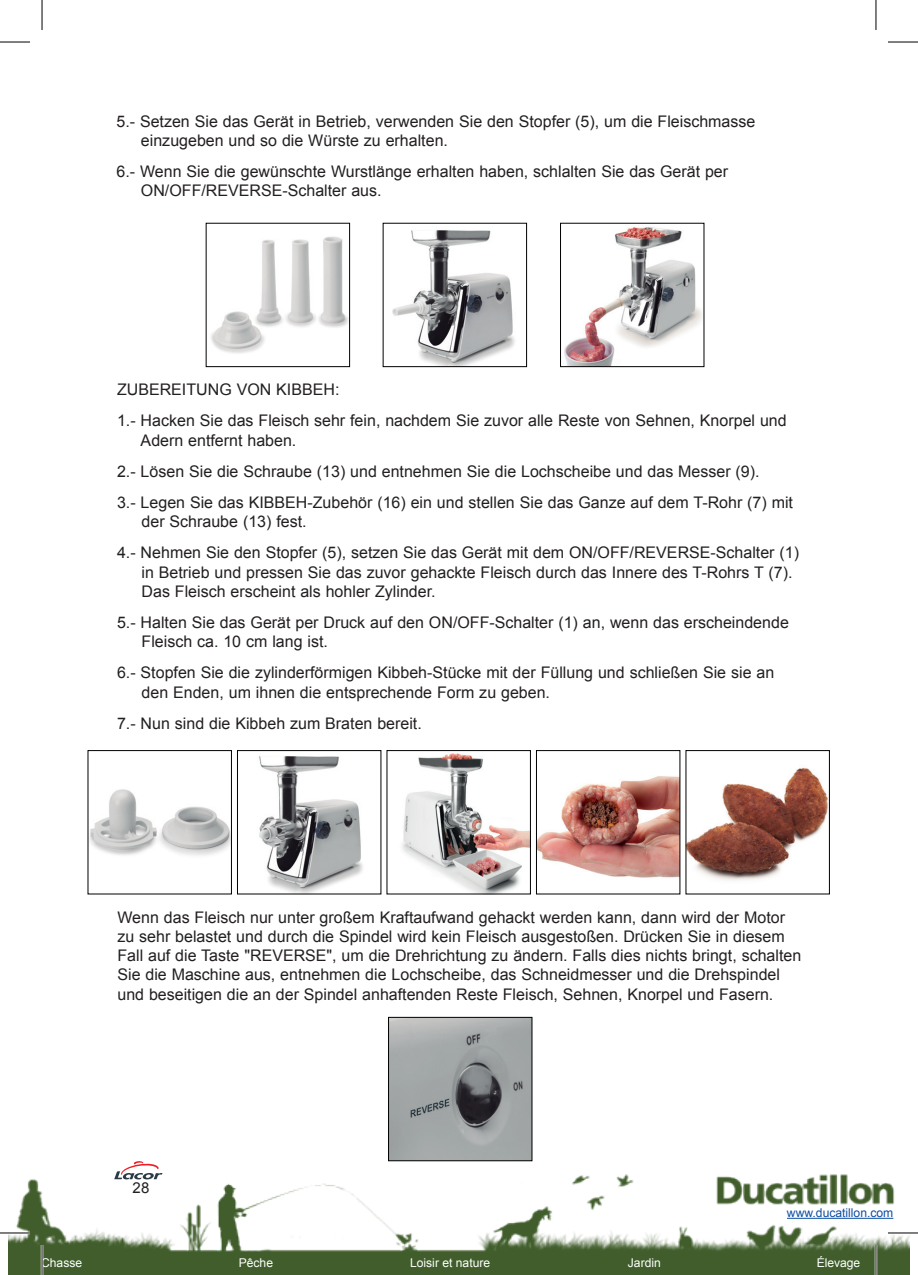
<style>
.page{position:relative;width:918px;height:1275px;background:#fff}
.page>*{position:absolute;margin:0;border:0;box-sizing:border-box;transform-origin:0 0}
.t1{font:16px/19.2px "Arial";color:#231f20}
.t2{font:15px "Arial";color:#231f20}
.t3{font:12.2px "Arial";color:#fff}
.t4{font:12.2px "Arial";color:#0d4da1}
</style>
<div class="page">
<img style="left:8px;top:1159px;width:901px;height:116px">
<hr style="left:786px;top:1217px;width:107px;height:1px;background:#0d4da1">
<svg style="left:114px;top:1161px;width:48px;height:18px"></svg>
<img style="left:211px;top:236px;width:137px;height:117px">
<div style="left:206px;top:223px;width:144px;height:144px;border:1px solid #000"></div>
<img style="left:392px;top:230px;width:123px;height:135px">
<img style="left:564px;top:227px;width:138px;height:138px">
<div style="left:560px;top:223px;width:144px;height:144px;border:1px solid #000"></div>
<img style="left:90px;top:789px;width:139px;height:67px">
<img style="left:259px;top:756px;width:104px;height:136px">
<div style="left:237px;top:750px;width:144px;height:144px;border:1px solid #000"></div>
<img style="left:402px;top:753px;width:126px;height:139px">
<img style="left:538px;top:776px;width:140px;height:102px">
<div style="left:536px;top:750px;width:144px;height:144px;border:1px solid #000"></div>
<img style="left:687px;top:767px;width:140px;height:114px">
<img style="left:390px;top:1019px;width:140px;height:140px">
<div style="left:388px;top:1017px;width:144px;height:144px;border:1px solid #000"></div>
<hr style="left:0;top:1231px;width:30px;height:3px;background:#fff">
<hr style="left:887px;top:1231px;width:30px;height:3px;background:#fff">
<hr style="left:41px;top:1245px;width:2px;height:30px;background:#fff">
<hr style="left:874px;top:1245px;width:3px;height:30px;background:#fff">
<hr style="left:0;top:42px;width:30px;height:1px;background:#000">
<hr style="left:887px;top:42px;width:30px;height:1px;background:#000">
<hr style="left:0;top:1232px;width:30px;height:1px;background:#000">
<hr style="left:887px;top:1232px;width:30px;height:1px;background:#000">
<hr style="left:42px;top:0;width:1px;height:30px;background:#000">
<hr style="left:42px;top:1245px;width:1px;height:30px;background:#000">
<hr style="left:875px;top:0;width:1px;height:30px;background:#000">
<hr style="left:875px;top:1245px;width:1px;height:30px;background:#000">
<p class="t1" style="left:141px;top:111px;width:616px;text-indent:-24px">5.- Setzen Sie das Gerät in Betrieb, verwenden Sie den Stopfer (5), um die Fleischmasse einzugeben und so die Würste zu erhalten.</p>
<p class="t1" style="left:141px;top:162px;width:588px;text-indent:-24px">6.- Wenn Sie die gewünschte Wurstlänge erhalten haben, schlalten Sie das Gerät per<br>ON/OFF/REVERSE-Schalter aus.</p>
<p class="t1" style="left:117px;top:374px;width:671px;line-height:31.2px">ZUBEREITUNG VON KIBBEH:<br>1.- Hacken Sie das Fleisch sehr fein, nachdem Sie zuvor alle Reste von Sehnen, Knorpel und</p>
<p class="t1" style="left:117px;top:424px;width:677px;line-height:31.2px;text-indent:24px">Adern entfernt haben.<br>2.- Lösen Sie die Schraube (13) und entnehmen Sie die Lochscheibe und das Messer (9).<br>3.- Legen Sie das KIBBEH-Zubehör (16) ein und stellen Sie das Ganze auf dem T-Rohr (7) mit</p>
<p class="t1" style="left:117px;top:506px;width:683px;line-height:31.2px;text-indent:24px">der Schraube (13) fest.<br>4.- Nehmen Sie den Stopfer (5), setzen Sie das Gerät mit dem ON/OFF/REVERSE-Schalter (1)</p>
<p class="t1" style="left:141px;top:562px;width:652px">in Betrieb und pressen Sie das zuvor gehackte Fleisch durch das Innere des T-Rohrs T (7).<br>Das Fleisch erscheint als hohler Zylinder.</p>
<p class="t1" style="left:141px;top:613px;width:648px;text-indent:-24px">5.- Halten Sie das Gerät per Druck auf den ON/OFF-Schalter (1) an, wenn das erscheindende<br>Fleisch ca. 10 cm lang ist.</p>
<p class="t1" style="left:141px;top:663px;width:634px;text-indent:-24px">6.- Stopfen Sie die zylinderförmigen Kibbeh-Stücke mit der Füllung und schließen Sie sie an den Enden, um ihnen die entsprechende Form zu geben.</p>
<p class="t1" style="left:117px;top:714px;width:306px">7.- Nun sind die Kibbeh zum Braten bereit.</p>
<p class="t1" style="left:117px;top:907px;width:685px">Wenn das Fleisch nur unter großem Kraftaufwand gehackt werden kann, dann wird der Motor zu sehr belastet und durch die Spindel wird kein Fleisch ausgestoßen. Drücken Sie in diesem Fall auf die Taste "REVERSE", um die Drehrichtung zu ändern. Falls dies nichts bringt, schalten Sie die Maschine aus, entnehmen die Lochscheibe, das Schneidmesser und die Drehspindel und beseitigen die an der Spindel anhaftenden Reste Fleisch, Sehnen, Knorpel und Fasern.</p>
<p class="t2" style="left:132px;top:1177px;width:18px">28</p>
<p class="t4" style="left:786px;top:1205px;width:108px">www.ducatillon.com</p>
<p class="t3" style="left:41px;top:1255px;width:43px">Chasse</p>
<p class="t3" style="left:239px;top:1255px;width:36px">Pêche</p>
<p class="t3" style="left:410px;top:1255px;width:82px">Loisir et nature</p>
<p class="t3" style="left:627px;top:1255px;width:34px">Jardin</p>
<p class="t3" style="left:816px;top:1255px;width:45px">Élevage</p>
</div>
